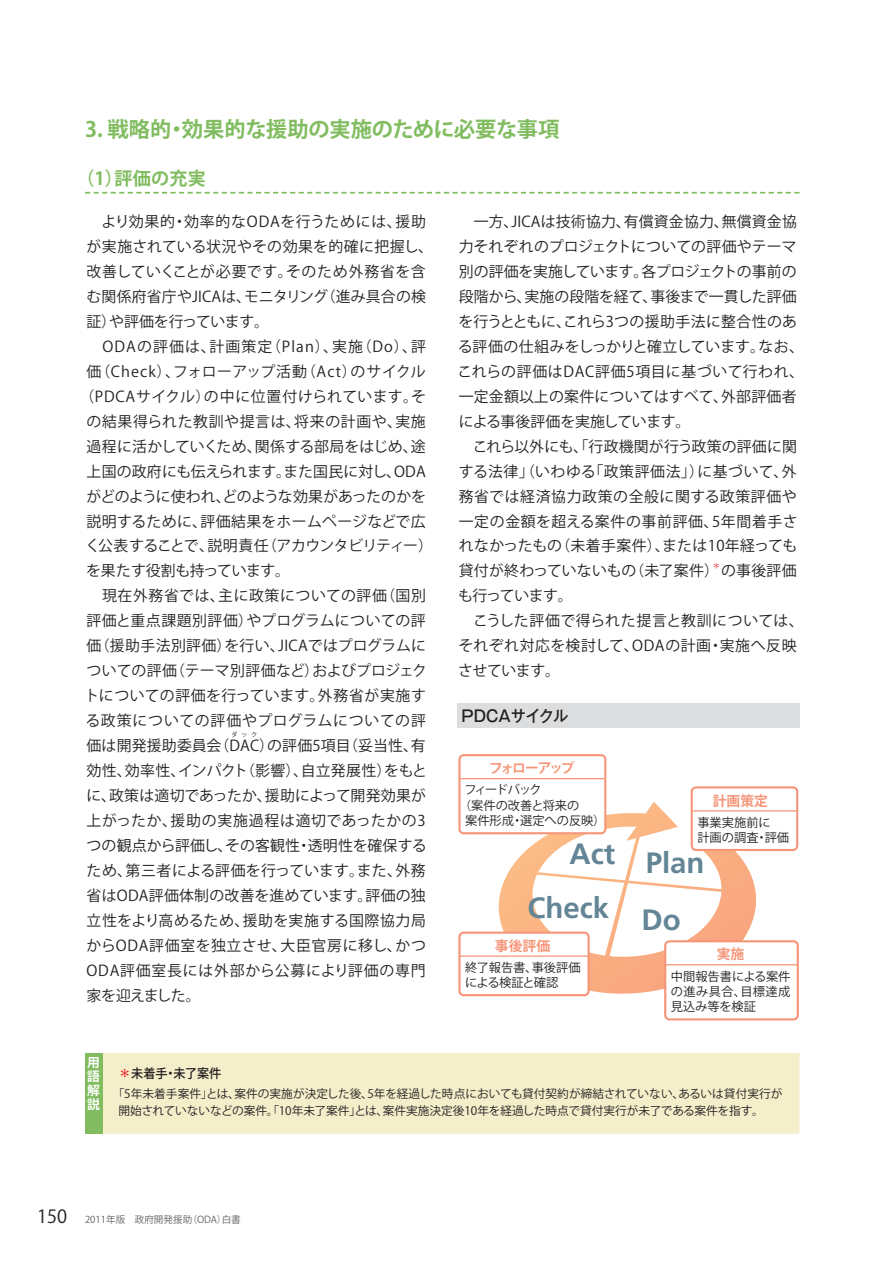
<style>
.page{position:relative;width:893px;height:1263px;background:#fff}
.page>*{position:absolute;margin:0;border:0;box-sizing:border-box;transform-origin:0 0}
.t1{font:700 29.4px/54.2px "Frutiger";color:#638595;text-align:right}
.t2{font:21.3px "Koz Go Pro Bold 90 msp RKSJ H";letter-spacing:-.01em;color:#81bd60}
.t3{font:18px "Koz Go Pro Bold 90 msp RKSJ H";letter-spacing:.015em;color:#81bd60}
.t4{font:15.9px "Gothic MB101 Pr 5 Medium 90 msp RKSJ H";color:#231f20;scale:.95 1}
.t5{font:14.85px/25px "Koz Go Pro Regular 90 msp RKSJ H";letter-spacing:.015em;color:#231f20}
.t6{font:14.85px "Koz Go Pro Regular 90 msp RKSJ H";letter-spacing:.045em;color:#231f20}
.t7{font:14.85px "Koz Go Pro Regular 90 msp RKSJ H";letter-spacing:.04em;color:#231f20}
.t8{font:14.85px "Koz Go Pro Regular 90 msp RKSJ H";letter-spacing:-.03em;color:#231f20}
.t9{font:14.85px "Koz Go Pro Regular 90 msp RKSJ H";letter-spacing:.075em;color:#231f20}
.t10{font:14.85px "Koz Go Pro Regular 90 msp RKSJ H";letter-spacing:.06em;color:#231f20}
.t11{font:14.85px "Koz Go Pro Regular 90 msp RKSJ H";letter-spacing:.055em;color:#231f20}
.t12{font:14.85px "Koz Go Pro Regular 90 msp RKSJ H";letter-spacing:-.035em;color:#231f20}
.t13{font:14.85px "Koz Go Pro Regular 90 msp RKSJ H";letter-spacing:.035em;color:#231f20}
.t14{font:14.85px "Koz Go Pro Regular 90 msp RKSJ H";letter-spacing:-.025em;color:#231f20}
.t15{font:13.8px "Koz Go Pro Bold 90 msp RKSJ H";color:#f69679}
.t16{font:13.8px "Koz Go Pro Bold 90 msp RKSJ H";letter-spacing:-.155em;color:#f69679}
.t17{font:12.75px "Koz Go Pro Medium 90 msp RKSJ V";color:#231f20;scale:.95 1}
.t18{font:12.75px/14.1px "Koz Go Pro Bold 90 msp RKSJ V";color:#fff;text-align:justify}
.t19{font:12.15px/15.5px "Koz Go Pro Regular 90 msp RKSJ H";color:#231f20}
.t20{font:12.15px "Koz Go Pro Regular 90 msp RKSJ H";letter-spacing:-.13em;color:#231f20}
.t21{font:11.7px/17px "Koz Go Pro Regular 90 msp RKSJ H";color:#231f20}
.t22{font:9.6px "Koz Go Pro Regular 90 msp RKSJ H";color:#636466}
.t23{font:8.7px "Koz Go Pro Regular 90 msp RKSJ H";color:#ed1c24}
.t24{font:6.45px "Koz Go Pro Regular 90 msp RKSJ H";color:#231f20}
.s1{color:#ed1c24}
.s2{font-size:18px;color:#231f20}
</style>
<div class="page">
<svg style="left:85px;top:192px;width:714px;height:2px"></svg>
<div style="left:457px;top:703px;width:342px;height:25px;background:#dcddde"></div>
<svg style="left:499px;top:802px;width:257px;height:192px"></svg>
<div style="left:665px;top:941px;width:133px;height:78px;background:#fff;border-radius:4px"></div>
<div style="left:664px;top:940px;width:135px;height:80px;border:2px solid #f69679;border-radius:4px"></div>
<hr style="left:665px;top:964px;width:133px;height:1px;background:#f69679">
<div style="left:692px;top:787px;width:105px;height:63px;background:#fff;border-radius:4px"></div>
<div style="left:691px;top:786px;width:107px;height:65px;border:2px solid #f69679;border-radius:4px"></div>
<hr style="left:692px;top:810px;width:105px;height:2px;background:#f69679">
<div style="left:459px;top:755px;width:146px;height:78px;background:#fff;border-radius:4px"></div>
<div style="left:458px;top:754px;width:148px;height:80px;border:2px solid #f69679;border-radius:4px"></div>
<hr style="left:459px;top:778px;width:146px;height:1px;background:#f69679">
<div style="left:459px;top:933px;width:129px;height:62px;background:#fff;border-radius:4px"></div>
<div style="left:458px;top:932px;width:132px;height:64px;border:2px solid #f69679;border-radius:4px"></div>
<hr style="left:459px;top:956px;width:130px;height:1px;background:#f69679">
<div style="left:85px;top:1053px;width:714px;height:81px;background:#f4eecb"></div>
<div style="left:85px;top:1053px;width:17px;height:81px;background:#81bd60"></div>
<h2 class="t2" style="left:85px;top:121px;width:476px">3. 戦略的・効果的な援助の実施のために必要な事項</h2>
<p class="t3" style="left:76px;top:172px;width:131px">（1）評価の充実</p>
<p class="t11" style="left:87px;top:216px;width:341px">　より効果的・効率的なODAを行うためには、援助</p>
<p class="t5" style="left:87px;top:236px;width:348px">が実施されている状況やその効果を的確に把握し、</p>
<p class="t13" style="left:87px;top:266px;width:341px">改善していくことが必要です。そのため外務省を含</p>
<p class="t5" style="left:87px;top:286px;width:341px">む関係府省庁やJICAは、モニタリング（進み具合の検</p>
<p class="t8" style="left:87px;top:316px;width:184px">証）や評価を行っています。</p>
<p class="t9" style="left:87px;top:340px;width:341px">　ODAの評価は、計画策定（Plan）、実施（Do）、評</p>
<p class="t10" style="left:87px;top:365px;width:341px">価（Check）、フォローアップ活動（Act）のサイクル</p>
<p class="t6" style="left:79px;top:390px;width:348px">（PDCAサイクル）の中に位置付けられています。そ</p>
<p class="t7" style="left:87px;top:415px;width:341px">の結果得られた教訓や提言は、将来の計画や、実施</p>
<p class="t5" style="left:87px;top:435px;width:341px">過程に活かしていくため、関係する部局をはじめ、途</p>
<p class="t5" style="left:87px;top:460px;width:341px">上国の政府にも伝えられます。また国民に対し、ODA</p>
<p class="t12" style="left:87px;top:490px;width:341px">がどのように使われ、どのような効果があったのかを</p>
<p class="t5" style="left:87px;top:510px;width:341px">説明するために、評価結果をホームページなどで広</p>
<p class="t8" style="left:85px;top:540px;width:349px">く公表することで、説明責任（アカウンタビリティー）</p>
<p class="t14" style="left:86px;top:565px;width:205px">を果たす役割も持っています。</p>
<p class="t7" style="left:87px;top:590px;width:341px">　現在外務省では、主に政策についての評価（国別</p>
<p class="t5" style="left:87px;top:610px;width:341px">評価と重点課題別評価）やプログラムについての評</p>
<p class="t5" style="left:87px;top:635px;width:341px">価（援助手法別評価）を行い、JICAではプログラムに</p>
<p class="t5" style="left:87px;top:660px;width:342px">ついての評価（テーマ別評価など）およびプロジェク</p>
<p class="t5" style="left:84px;top:685px;width:343px">トについての評価を行っています。外務省が実施す</p>
<p class="t6" style="left:86px;top:715px;width:342px">る政策についての評価やプログラムについての評</p>
<p class="t5" style="left:87px;top:735px;width:341px">価は開発援助委員会（DAC）の評価5項目（妥当性、有</p>
<p class="t24" style="left:231px;top:733px;width:28px">ダック</p>
<p class="t5" style="left:87px;top:760px;width:342px;text-align:justify">効性、効率性、インパクト（影響）、自立発展性）をもとに、政策は適切であったか、援助によって開発効果が上がったか、援助の実施過程は適切であったかの3つの観点から評価し、その客観性・透明性を確保するため、第三者による評価を行っています。また、外務省はODA評価体制の改善を進めています。評価の独立性をより高めるため、援助を実施する国際協力局からODA評価室を独立させ、大臣官房に移し、かつODA評価室長には外部から公募により評価の専門家を迎えました。</p>
<p class="t5" style="left:458px;top:211px;width:348px">　一方、JICAは技術協力、有償資金協力、無償資金協力それぞれのプロジェクトについての評価やテーマ別の評価を実施しています。各プロジェクトの事前の段階から、実施の段階を経て、事後まで一貫した評価を行うとともに、これら3つの援助手法に整合性のある評価の仕組みをしっかりと確立しています。なお、これらの評価はDAC評価5項目に基づいて行われ、一定金額以上の案件についてはすべて、外部評価者による事後評価を実施しています。<br>　これら以外にも、「行政機関が行う政策の評価に関する法律」（いわゆる「政策評価法」）に基づいて、外務省では経済協力政策の全般に関する政策評価や一定の金額を超える案件の事前評価、5年間着手されなかったもの（未着手案件）、または10年経っても貸付が終わっていないもの（未了案件）の事後評価</p>
<p class="t23" style="left:712px;top:563px;width:10px">＊</p>
<p class="t5" style="left:458px;top:585px;width:347px">も行っています。<br>　こうした評価で得られた提言と教訓については、それぞれ対応を検討して、ODAの計画・実施へ反映させています。</p>
<p class="t4" style="left:461px;top:710px;width:114px">PDCAサイクル</p>
<p class="t16" style="left:489px;top:763px;width:87px">フォローアップ</p>
<p class="t20" style="left:464px;top:785px;width:79px">フィードバック</p>
<p class="t19" style="left:459px;top:799px;width:122px">（案件の改善と将来の</p>
<p class="t19" style="left:465px;top:815px;width:142px">案件形成・選定への反映）</p>
<p class="t15" style="left:713px;top:795px;width:57px">計画策定</p>
<p class="t19" style="left:697px;top:816px;width:93px">事業実施前に<br>計画の調査・評価</p>
<h1 class="t1" style="left:527px;top:829px;width:89px">Act<br>Check</h1>
<h1 class="t1" style="left:642px;top:836px;width:64px;line-height:57px;text-align:left">Plan<br>Do</h1>
<p class="t15" style="left:495px;top:940px;width:57px">事後評価</p>
<p class="t19" style="left:465px;top:961px;width:117px">終了報告書、事後評価による検証と確認</p>
<p class="t15" style="left:717px;top:949px;width:29px">実施</p>
<p class="t19" style="left:671px;top:970px;width:121px;text-align:justify">中間報告書による案件の進み具合、目標達成見込み等を検証</p>
<p class="t18" style="left:87px;top:1056px;width:14px">用語解説</p>
<p class="t17" style="left:118px;top:1069px;width:110px"><span class="s1">＊</span>未着手・未了案件</p>
<p class="t21" style="left:118px;top:1086px;width:665px;text-indent:-6px">「5年未着手案件」とは、案件の実施が決定した後、5年を経過した時点においても貸付契約が締結されていない、あるいは貸付実行が開始されていないなどの案件。「10年未了案件」とは、案件実施決定後10年を経過した時点で貸付実行が未了である案件を指す。</p>
<p class="t22" style="left:37px;top:1216px;width:205px"><span class="s2">150</span> 2011年版　政府開発援助（ODA）白書</p>
</div>
